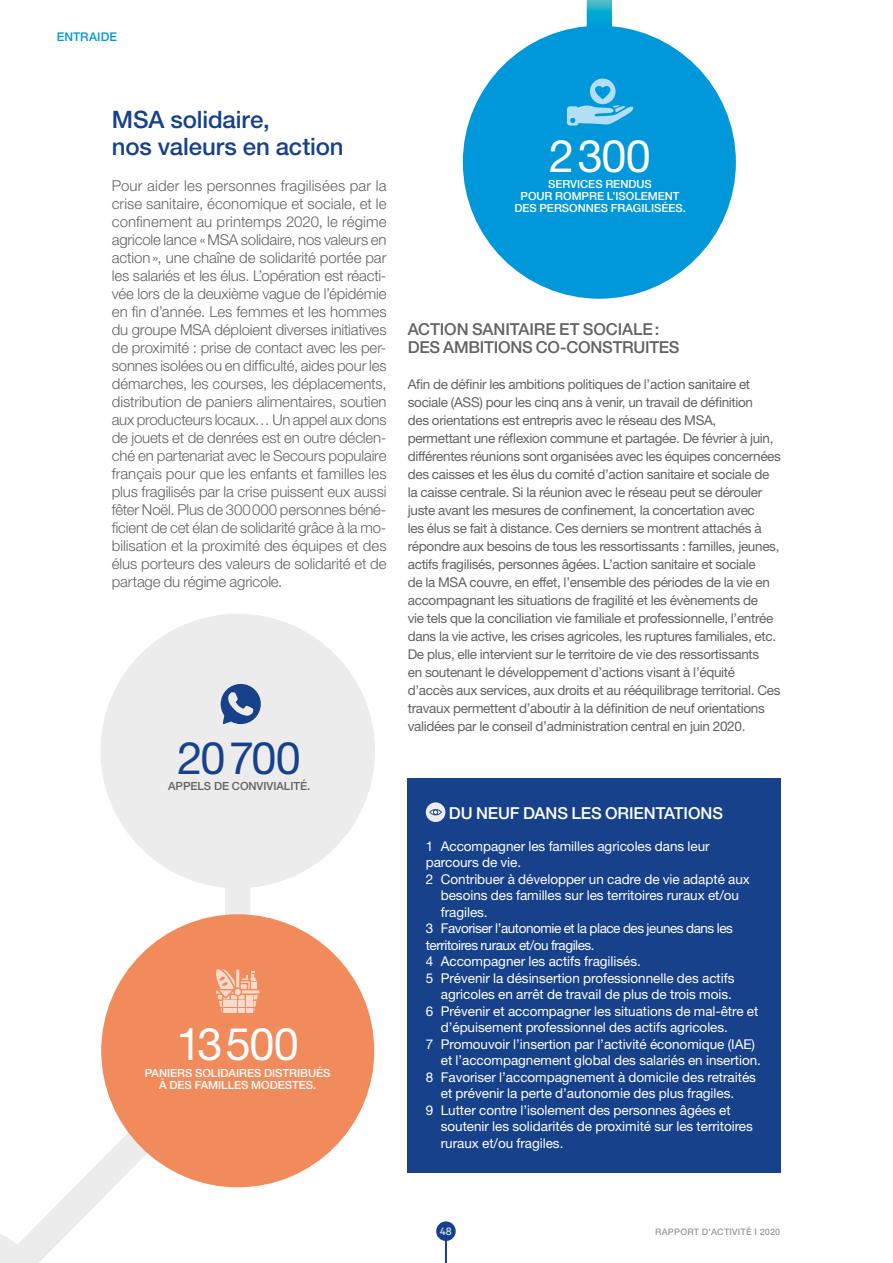
<style>
.page{position:relative;width:893px;height:1263px;background:#fff}
.page>*{position:absolute;margin:0;border:0;box-sizing:border-box;transform-origin:0 0}
.t1{font:45px "Helvetica Neue LT";letter-spacing:-.01em;color:#fff}
.t2{font:45px "Helvetica Neue LT";letter-spacing:-.03em;color:#17428b}
.t3{font:500 24px/27px "Helvetica Neue LT";letter-spacing:-.005em;color:#17428b}
.t4{font:500 16.5px/18px "Helvetica Neue LT";letter-spacing:-.01em;color:#636362}
.t5{font:500 16.5px "Helvetica Neue LT";letter-spacing:-.005em;color:#fff}
.t6{font:300 15px/18px "Helvetica Neue LT";letter-spacing:-.01em;color:#636362;text-align:justify}
.t7{font:13.5px/18px "Helvetica Neue LT";letter-spacing:-.025em;color:#636362}
.t8{font:13.5px "Helvetica Neue LT";letter-spacing:-.005em;color:#fff}
.t9{font:13.5px "Helvetica Neue LT";letter-spacing:-.035em;color:#fff}
.t10{font:500 12px "Helvetica Neue LT";letter-spacing:.01em;color:#0098da}
.t11{font:12px "Metric";color:#fff}
.t12{font:500 11.25px/12px "Helvetica Neue LT";letter-spacing:-.005em;color:#fff;text-align:center}
.t13{font:500 11.25px "Helvetica Neue LT";letter-spacing:-.005em;color:#636362}
.t14{font:500 9px "Helvetica Neue LT";letter-spacing:.02em;color:#9d9c9c}
.s1{color:#8f95c4}
</style>
<div class="page">
<hr style="left:445px;top:1235px;width:2px;height:28px;background:#17428b">
<div style="left:436px;top:1221px;width:20px;height:20px;background:#17428b;border-radius:50%"></div>
<div style="left:225px;top:885px;width:25px;height:33px;background:#ececec"></div>
<svg style="left:0;top:1103px;width:182px;height:160px"></svg>
<div style="left:101px;top:914px;width:273px;height:273px;background:#f18b5c;border-radius:50%"></div>
<div style="left:101px;top:614px;width:273px;height:273px;background:#ececec;border-radius:50%"></div>
<svg style="left:587px;top:0;width:25px;height:27px"></svg>
<div style="left:463px;top:26px;width:273px;height:273px;background:#0098da;border-radius:50%"></div>
<div style="left:408px;top:778px;width:373px;height:395px;background:#17428b"></div>
<svg style="left:426px;top:802px;width:19px;height:20px"></svg>
<svg style="left:216px;top:969px;width:44px;height:44px"></svg>
<svg style="left:221px;top:684px;width:40px;height:40px"></svg>
<svg style="left:567px;top:79px;width:67px;height:47px"></svg>
<p class="t10" style="left:57px;top:30px;width:62px">ENTRAIDE</p>
<h2 class="t3" style="left:112px;top:105px;width:233px">MSA solidaire,<br>nos valeurs en action</h2>
<p class="t6" style="left:112px;top:176px;width:276px">Pour aider les personnes fragilisées par la crise sanitaire, économique et sociale, et le confinement au printemps 2020, le régime agricole lance «MSA solidaire, nos valeurs en action», une chaîne de solidarité portée par les salariés et les élus. L’opération est réacti&shy;vée lors de la deuxième vague de l’épidémie en fin d’année. Les femmes et les hommes du groupe MSA déploient diverses initiatives de proximité : prise de contact avec les per&shy;sonnes isolées ou en difficulté, aides pour les démarches, les courses, les déplacements, distribution de paniers alimentaires, soutien aux producteurs locaux… Un appel aux dons de jouets et de denrées est en outre déclen&shy;ché en partenariat avec le Secours populaire français pour que les enfants et familles les plus fragilisés par la crise puissent eux aussi fêter Noël. Plus de 300000 personnes béné&shy;ficient de cet élan de solidarité grâce à la mo&shy;bilisation et la proximité des équipes et des élus porteurs des valeurs de solidarité et de partage du régime agricole.</p>
<h1 class="t2" style="left:178px;top:731px;width:125px">20700</h1>
<p class="t13" style="left:168px;top:779px;width:144px">APPELS DE CONVIVIALITÉ.</p>
<h1 class="t1" style="left:177px;top:1017px;width:124px">13500</h1>
<p class="t12" style="left:145px;top:1066px;width:187px">PANIERS SOLIDAIRES DISTRIBUÉS<br>À DES FAMILLES MODESTES.</p>
<h1 class="t1" style="left:549px;top:129px;width:103px">2300</h1>
<p class="t12" style="left:514px;top:178px;width:173px">SERVICES RENDUS<br>POUR ROMPRE L’ISOLEMENT<br>DES PERSONNES FRAGILISÉES.</p>
<p class="t4" style="left:408px;top:320px;width:273px">ACTION SANITAIRE ET SOCIALE:<br>DES AMBITIONS CO-CONSTRUITES</p>
<p class="t7" style="left:408px;top:375px;width:375px">Afin de définir les ambitions politiques de l’action sanitaire et sociale (ASS) pour les cinq ans à venir, un travail de définition<br>des orientations est entrepris avec le réseau des MSA, permettant une réflexion commune et partagée. De février à juin, différentes réunions sont organisées avec les équipes concernées des caisses et les élus du comité d’action sanitaire et sociale de la caisse centrale. Si la réunion avec le réseau peut se dérouler juste avant les mesures de confinement, la concertation avec<br>les élus se fait à distance. Ces derniers se montrent attachés à répondre aux besoins de tous les ressortissants : familles, jeunes, actifs fragilisés, personnes âgées. L’action sanitaire et sociale<br>de la MSA couvre, en effet, l’ensemble des périodes de la vie en accompagnant les situations de fragilité et les évènements de<br>vie tels que la conciliation vie familiale et professionnelle, l’entrée dans la vie active, les crises agricoles, les ruptures familiales, etc.<br>De plus, elle intervient sur le territoire de vie des ressortissants<br>en soutenant le développement d’actions visant à l’équité d’accès aux services, aux droits et au rééquilibrage territorial. Ces travaux permettent d’aboutir à la définition de neuf orientations validées par le conseil d’administration central en juin 2020.</p>
<p class="t5" style="left:449px;top:803px;width:276px">DU NEUF DANS LES ORIENTATIONS</p>
<p class="t8" style="left:426px;top:838px;width:285px">1 Accompagner les familles agricoles dans leur</p>
<p class="t8" style="left:426px;top:854px;width:97px">parcours de vie.</p>
<p class="t8" style="left:426px;top:871px;width:326px">2 Contribuer à développer un cadre de vie adapté aux</p>
<p class="t8" style="left:441px;top:887px;width:300px">besoins des familles sur les territoires ruraux et/ou</p>
<p class="t8" style="left:441px;top:904px;width:48px">fragiles.</p>
<p class="t9" style="left:426px;top:920px;width:309px">3 Favoriser l’autonomie et la place des jeunes dans les</p>
<p class="t9" style="left:426px;top:937px;width:170px">territoires ruraux et/ou fragiles.</p>
<p class="t8" style="left:426px;top:953px;width:217px">4 Accompagner les actifs fragilisés.</p>
<p class="t8" style="left:426px;top:970px;width:310px">5 Prévenir la désinsertion professionnelle des actifs</p>
<p class="t8" style="left:441px;top:986px;width:293px">agricoles en arrêt de travail de plus de trois mois.</p>
<p class="t8" style="left:426px;top:1003px;width:334px">6 Prévenir et accompagner les situations de mal-être et</p>
<p class="t8" style="left:441px;top:1019px;width:289px">d’épuisement professionnel des actifs agricoles.</p>
<p class="t8" style="left:426px;top:1036px;width:331px">7 Promouvoir l’insertion par l’activité économique (IAE)</p>
<p class="t8" style="left:441px;top:1052px;width:322px">et l’accompagnement global des salariés en insertion.</p>
<p class="t8" style="left:426px;top:1069px;width:332px">8 Favoriser l’accompagnement à domicile des retraités</p>
<p class="t8" style="left:441px;top:1085px;width:295px">et prévenir la perte d’autonomie des plus fragiles.</p>
<p class="t8" style="left:426px;top:1102px;width:306px">9 Lutter contre l’isolement des personnes âgées et</p>
<p class="t8" style="left:441px;top:1118px;width:314px">soutenir les solidarités de proximité sur les territoires</p>
<p class="t8" style="left:441px;top:1135px;width:124px">ruraux et/ou fragiles.</p>
<p class="t11" style="left:440px;top:1224px;width:14px">48</p>
<p class="t14" style="left:655px;top:1226px;width:127px">RAPPORT D'ACTIVITÉ <span class="s1">I</span> 2020</p>
</div>
